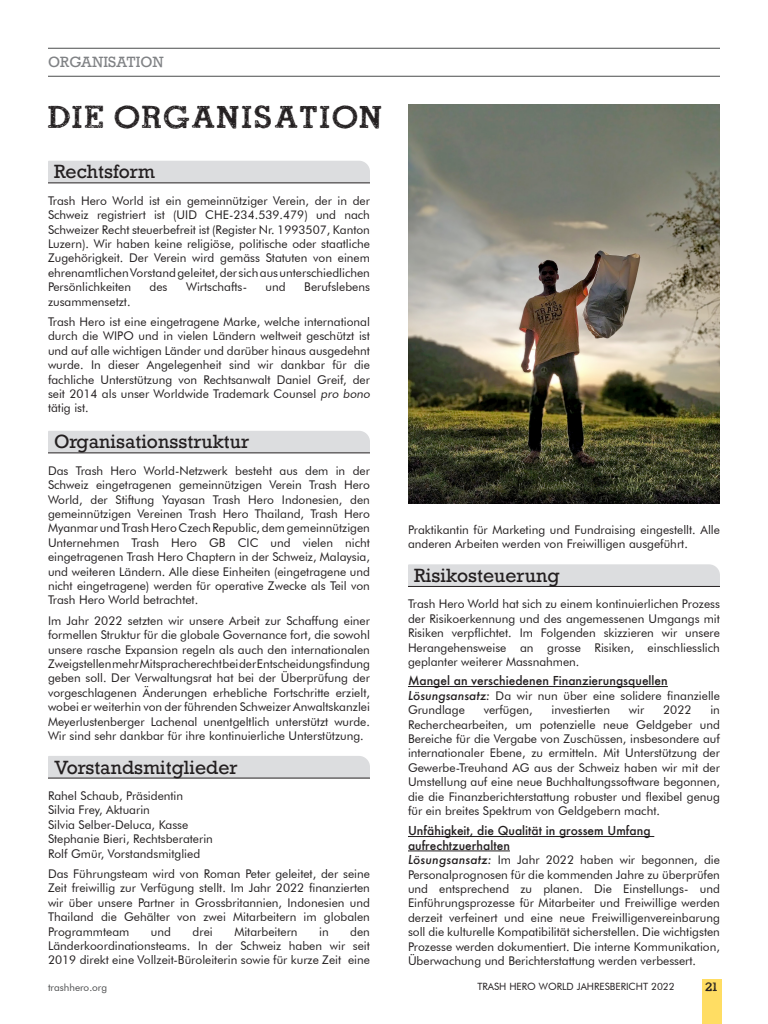
<style>
.page{position:relative;width:768px;height:1024px;background:#fff}
.page>*{position:absolute;margin:0;border:0;box-sizing:border-box;transform-origin:0 0}
.t1{font:40px "ROADMOVIE";color:#231f20}
.Subhead{font:18px "Rockwell";color:#231f20}
.t2{font:16px "ROADMOVIE";color:#231f20}
.t3{font:14px "Rockwell";color:#808285}
.t4{font:12px/14.4px "Futura BT";color:#231f20;text-align:justify}
.t5{font:500 12px/14.4px "Futura";color:#231f20}
.t6{font:10px "Futura BT";color:#231f20}
.t7{font:10px "Futura BT";color:#4b4c4d}
.s1{font-family:"Futura";font-weight:500;font-style:italic}
</style>
<div class="page">
<div style="left:702px;top:979px;width:20px;height:45px;background:#ffdd63"></div>
<div style="left:48px;top:161px;width:322px;height:21px;background:#dcdddf"></div>
<hr style="left:48px;top:182px;width:322px;height:1px;background:#231f20">
<div style="left:48px;top:431px;width:322px;height:21px;background:#dcdddf"></div>
<hr style="left:48px;top:452px;width:322px;height:1px;background:#231f20">
<div style="left:48px;top:756px;width:322px;height:22px;background:#dcdddf"></div>
<hr style="left:48px;top:778px;width:322px;height:1px;background:#231f20">
<svg style="left:408px;top:564px;width:312px;height:22px"></svg>
<hr style="left:408px;top:586px;width:312px;height:1px;background:#231f20">
<hr style="left:408px;top:686px;width:260px;height:1px;background:#231f20">
<hr style="left:408px;top:836px;width:246px;height:1px;background:#231f20">
<hr style="left:408px;top:850px;width:102px;height:1px;background:#231f20">
<hr style="left:48px;top:48px;width:672px;height:1px;background:#4b4c4d">
<hr style="left:48px;top:76px;width:672px;height:1px;background:#4b4c4d">
<img style="left:408px;top:104px;width:312px;height:400px">
<p class="t3" style="left:48px;top:54px;width:117px">ORGANISATION</p>
<p class="t1" style="left:48px;top:96px;width:338px">DIE ORGANISATION</p>
<p class="Subhead" style="left:54px;top:161px;width:102px">Rechtsform</p>
<p class="t4" style="left:48px;top:193px;width:324px">Trash Hero World ist ein gemeinnütziger Verein, der in der Schweiz registriert ist (UID CHE-234.539.479) und nach Schweizer Recht steuerbefreit ist (Register Nr. 1993507, Kanton Luzern). Wir haben keine religiöse, politische oder staatliche Zugehörigkeit. Der Verein wird gemäss Statuten von einem ehrenamtlichen Vorstand geleitet, der sich aus unterschiedlichen Persönlichkeiten</p>
<p class="t4" style="left:150px;top:280px;width:19px">des</p>
<p class="t4" style="left:186px;top:280px;width:63px">Wirtschafts-</p>
<p class="t4" style="left:266px;top:280px;width:22px">und</p>
<p class="t4" style="left:304px;top:280px;width:67px">Berufslebens</p>
<p class="t4" style="left:48px;top:294px;width:84px">zusammensetzt.</p>
<p class="t4" style="left:48px;top:314px;width:326px;text-align:left">Trash Hero ist eine eingetragene Marke, welche international durch die WIPO und in vielen Ländern weltweit geschützt ist und auf alle wichtigen Länder und darüber hinaus ausgedehnt wurde. In dieser Angelegenheit sind wir dankbar für die fachliche Unterstützung von Rechtsanwalt Daniel Greif, der seit 2014 als unser Worldwide Trademark Counsel pro bono tätig ist.</p>
<p class="Subhead" style="left:54px;top:431px;width:197px">Organisationsstruktur</p>
<p class="t4" style="left:48px;top:463px;width:324px">Das Trash Hero World-Netzwerk besteht aus dem in der Schweiz eingetragenen gemeinnützigen Verein Trash Hero World, der Stiftung Yayasan Trash Hero Indonesien, den gemeinnützigen Vereinen Trash Hero Thailand, Trash Hero Myanmar und Trash Hero Czech Republic, dem gemeinnützigen Unternehmen Trash Hero GB CIC und vielen nicht eingetragenen Trash Hero Chaptern in der Schweiz, Malaysia, und weiteren Ländern. Alle diese Einheiten (eingetragene und nicht eingetragene) werden für operative Zwecke als Teil von Trash Hero World betrachtet.</p>
<p class="t4" style="left:48px;top:613px;width:324px">Im Jahr 2022 setzten wir unsere Arbeit zur Schaffung einer formellen Struktur für die globale Governance fort, die sowohl unsere rasche Expansion regeln als auch den internationalen Zweigstellen mehr Mitspracherecht bei der Entscheidungsfindung geben soll. Der Verwaltungsrat hat bei der Überprüfung der vorgeschlagenen Änderungen erhebliche Fortschritte erzielt, wobei er weiterhin von der führenden Schweizer Anwaltskanzlei Meyerlustenberger Lachenal unentgeltlich unterstützt wurde.<br>Wir sind sehr dankbar für ihre kontinuierliche Unterstützung.</p>
<p class="Subhead" style="left:54px;top:756px;width:185px">Vorstandsmitglieder</p>
<p class="t4" style="left:48px;top:788px;width:137px">Rahel Schaub, Präsidentin</p>
<p class="t4" style="left:48px;top:803px;width:103px">Silvia Frey, Aktuarin</p>
<p class="t4" style="left:48px;top:817px;width:142px">Silvia Selber-Deluca, Kasse</p>
<p class="t4" style="left:48px;top:832px;width:166px">Stephanie Bieri, Rechtsberaterin</p>
<p class="t4" style="left:48px;top:846px;width:154px">Rolf Gmür, Vorstandsmitglied</p>
<p class="t4" style="left:48px;top:866px;width:324px">Das Führungsteam wird von Roman Peter geleitet, der seine Zeit freiwillig zur Verfügung stellt. Im Jahr 2022 finanzierten wir über unsere Partner in Grossbritannien, Indonesien und Thailand die Gehälter von zwei Mitarbeitern im globalen Programmteam</p>
<p class="t4" style="left:48px;top:924px;width:324px;text-indent:302px">den Länderkoordinationsteams. In der Schweiz haben wir seit 2019 direkt eine Vollzeit-Büroleiterin sowie für kurze Zeit eine</p>
<p class="t4" style="left:151px;top:924px;width:22px">und</p>
<p class="t4" style="left:193px;top:924px;width:22px">drei</p>
<p class="t4" style="left:234px;top:924px;width:65px">Mitarbeitern</p>
<p class="t4" style="left:319px;top:924px;width:11px">in</p>
<p class="t4" style="left:408px;top:522px;width:313px">Praktikantin für Marketing und Fundraising eingestellt. Alle anderen Arbeiten werden von Freiwilligen ausgeführt.</p>
<p class="Subhead" style="left:414px;top:564px;width:147px">Risikosteuerung</p>
<p class="t4" style="left:408px;top:597px;width:314px">Trash Hero World hat sich zu einem kontinuierlichen Prozess der Risikoerkennung und des angemessenen Umgangs mit Risiken verpflichtet. Im Folgenden skizzieren wir unsere Herangehensweise an grosse Risiken, einschliesslich geplanter weiterer Massnahmen.</p>
<p class="t5" style="left:408px;top:674px;width:261px">Mangel an verschiedenen Finanzierungsquellen</p>
<p class="t4" style="left:408px;top:688px;width:313px"><span class="s1">Lösungsansatz:</span> Da wir nun über eine solidere finanzielle<br>Grundlage</p>
<p class="t4" style="left:484px;top:703px;width:51px">verfügen,</p>
<p class="t4" style="left:552px;top:703px;width:60px">investierten</p>
<p class="t4" style="left:629px;top:703px;width:17px">wir</p>
<p class="t4" style="left:663px;top:703px;width:30px">2022</p>
<p class="t4" style="left:408px;top:703px;width:314px;text-indent:302px">in Recherchearbeiten, um potenzielle neue Geldgeber und Bereiche für die Vergabe von Zuschüssen, insbesondere auf internationaler Ebene, zu ermitteln. Mit Unterstützung der Gewerbe-Treuhand AG aus der Schweiz haben wir mit der Umstellung auf eine neue Buchhaltungssoftware begonnen, die die Finanzberichterstattung robuster und flexibel genug für ein breites Spektrum von Geldgebern macht.</p>
<p class="t5" style="left:408px;top:824px;width:244px">Unfähigkeit, die Qualität in grossem Umfang aufrechtzuerhalten</p>
<p class="t4" style="left:408px;top:853px;width:314px"><span class="s1">Lösungsansatz:</span> Im Jahr 2022 haben wir begonnen, die Personalprognosen für die kommenden Jahre zu überprüfen und entsprechend zu planen. Die Einstellungs- und Einführungsprozesse für Mitarbeiter und Freiwillige werden derzeit verfeinert und eine neue Freiwilligenvereinbarung soll die kulturelle Kompatibilität sicherstellen. Die wichtigsten Prozesse werden dokumentiert. Die interne Kommunikation, Überwachung und Berichterstattung werden verbessert.</p>
<p class="t7" style="left:48px;top:982px;width:61px">trashhero.org</p>
<p class="t6" style="left:477px;top:980px;width:199px">TRASH HERO WORLD JAHRESBERICHT 2022</p>
<h3 class="t2" style="left:706px;top:978px;width:14px">21</h3>
</div>
